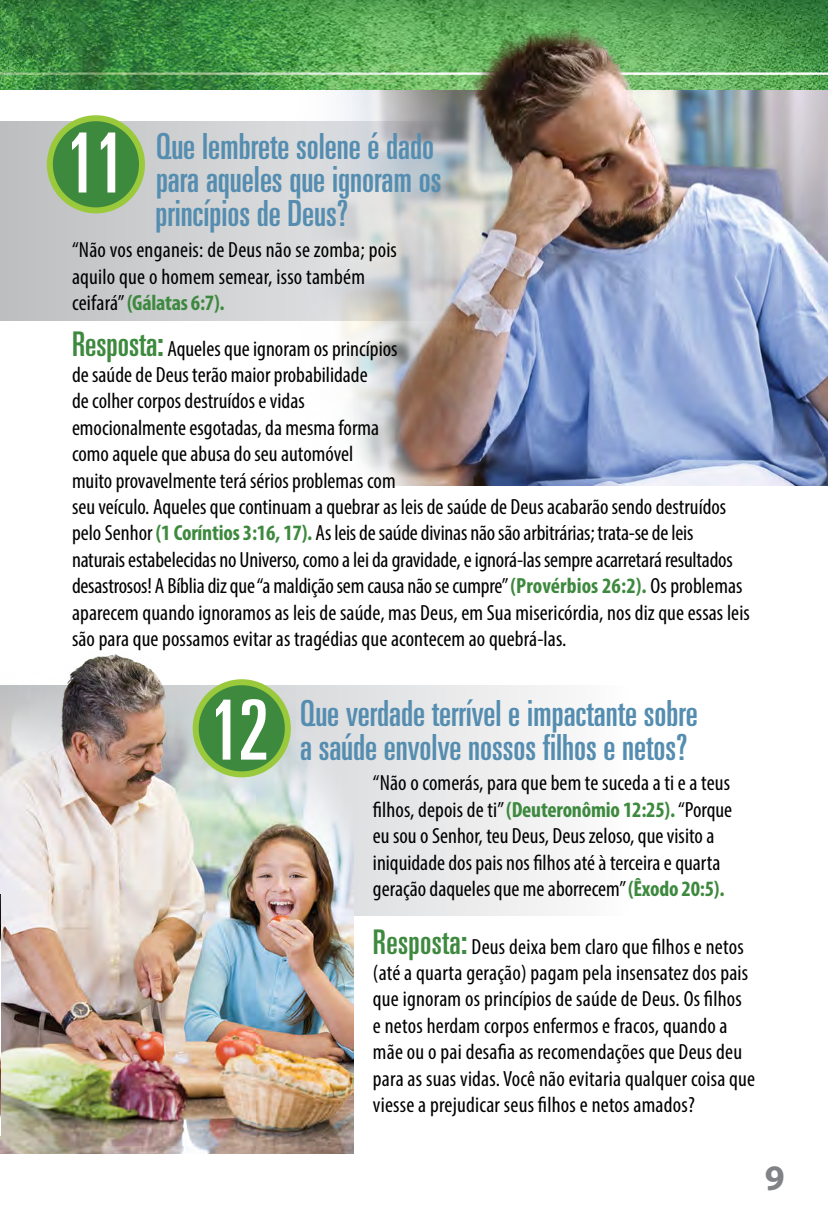
<style>
.page{position:relative;width:828px;height:1224px;background:#fff}
.page>*{position:absolute;margin:0;border:0;box-sizing:border-box;transform-origin:0 0}
.t1{font:ultra-condensed 83px "Univers";color:#fff}
.t2{font:ultra-condensed 36px/34px "Univers";color:#548db0}
.t3{font:700 36px "Myriad Pro";color:#808285}
.t4{font:condensed 22px/26.4px "Myriad Pro";color:#000}
.s1{font-weight:700;color:#3d893e}
.s2{font-family:"Univers";font-stretch:ultra-condensed;font-size:34px;color:#3d893e}
</style>
<div class="page">
<svg style="left:353px;top:685px;width:204px;height:231px"></svg>
<img style="left:0;top:654px;width:353px;height:499px">
<svg style="left:0;top:121px;width:270px;height:200px;background:#c9cbcc"></svg>
<img style="left:0;top:0;width:270px;height:90px">
<img style="left:270px;top:0;width:558px;height:484px">
<img style="left:0;top:894px;width:1px;height:241px">
<div style="left:196px;top:682px;width:92px;height:92px;background:#3d893e;border-radius:50%"></div>
<div style="left:193px;top:679px;width:98px;height:98px;border:6px solid #9aca3c;border-radius:50%"></div>
<div style="left:50px;top:118px;width:92px;height:92px;background:#3d893e;border-radius:50%"></div>
<div style="left:47px;top:115px;width:98px;height:98px;border:6px solid #9aca3c;border-radius:50%"></div>
<h1 class="t1" style="left:65px;top:116px;width:61px">11</h1>
<h2 class="t2" style="left:156px;top:129px;width:287px">Que lembrete solene é dado para aqueles que ignoram os princípios de Deus?</h2>
<p class="t4" style="left:72px;top:236px;width:326px">“Não vos enganeis: de Deus não se zomba; pois aquilo que o homem semear, isso também ceifará” <span class="s1">(Gálatas 6:7).</span></p>
<p class="t4" style="left:72px;top:335px;width:679px"><span class="s2">Resposta:</span> Aqueles que ignoram os princípios<br>de saúde de Deus terão maior probabilidade<br>de colher corpos destruídos e vidas<br>emocionalmente esgotadas, da mesma forma<br>como aquele que abusa do seu automóvel<br>muito provavelmente terá sérios problemas com<br>seu veículo. Aqueles que continuam a quebrar as leis de saúde de Deus acabarão sendo destruídos pelo Senhor <span class="s1">(1 Coríntios 3:16, 17).</span> As leis de saúde divinas não são arbitrárias; trata-se de leis naturais estabelecidas no Universo, como a lei da gravidade, e ignorá-las sempre acarretará resultados desastrosos! A Bíblia diz que “a maldição sem causa não se cumpre” <span class="s1">(Provérbios 26:2).</span> Os problemas aparecem quando ignoramos as leis de saúde, mas Deus, em Sua misericórdia, nos diz que essas leis são para que possamos evitar as tragédias que acontecem ao quebrá-las.</p>
<h1 class="t1" style="left:209px;top:683px;width:61px">12</h1>
<h2 class="t2" style="left:300px;top:696px;width:399px">Que verdade terrível e impactante sobre a saúde envolve nossos filhos e netos?</h2>
<p class="t4" style="left:373px;top:770px;width:361px">“Não o comerás, para que bem te suceda a ti e a teus filhos, depois de ti” <span class="s1">(Deuteronômio 12:25).</span> “Porque eu sou o Senhor, teu Deus, Deus zeloso, que visito a iniquidade dos pais nos filhos até à terceira e quarta geração daqueles que me aborrecem” <span class="s1">(Êxodo 20:5).</span></p>
<p class="t4" style="left:373px;top:933px;width:384px"><span class="s2">Resposta:</span> Deus deixa bem claro que filhos e netos (até a quarta geração) pagam pela insensatez dos pais que ignoram os princípios de saúde de Deus. Os filhos e netos herdam corpos enfermos e fracos, quando a mãe ou o pai desafia as recomendações que Deus deu para as suas vidas. Você não evitaria qualquer coisa que viesse a prejudicar seus filhos e netos amados?</p>
<h2 class="t3" style="left:765px;top:1155px;width:21px">9</h2>
</div>
